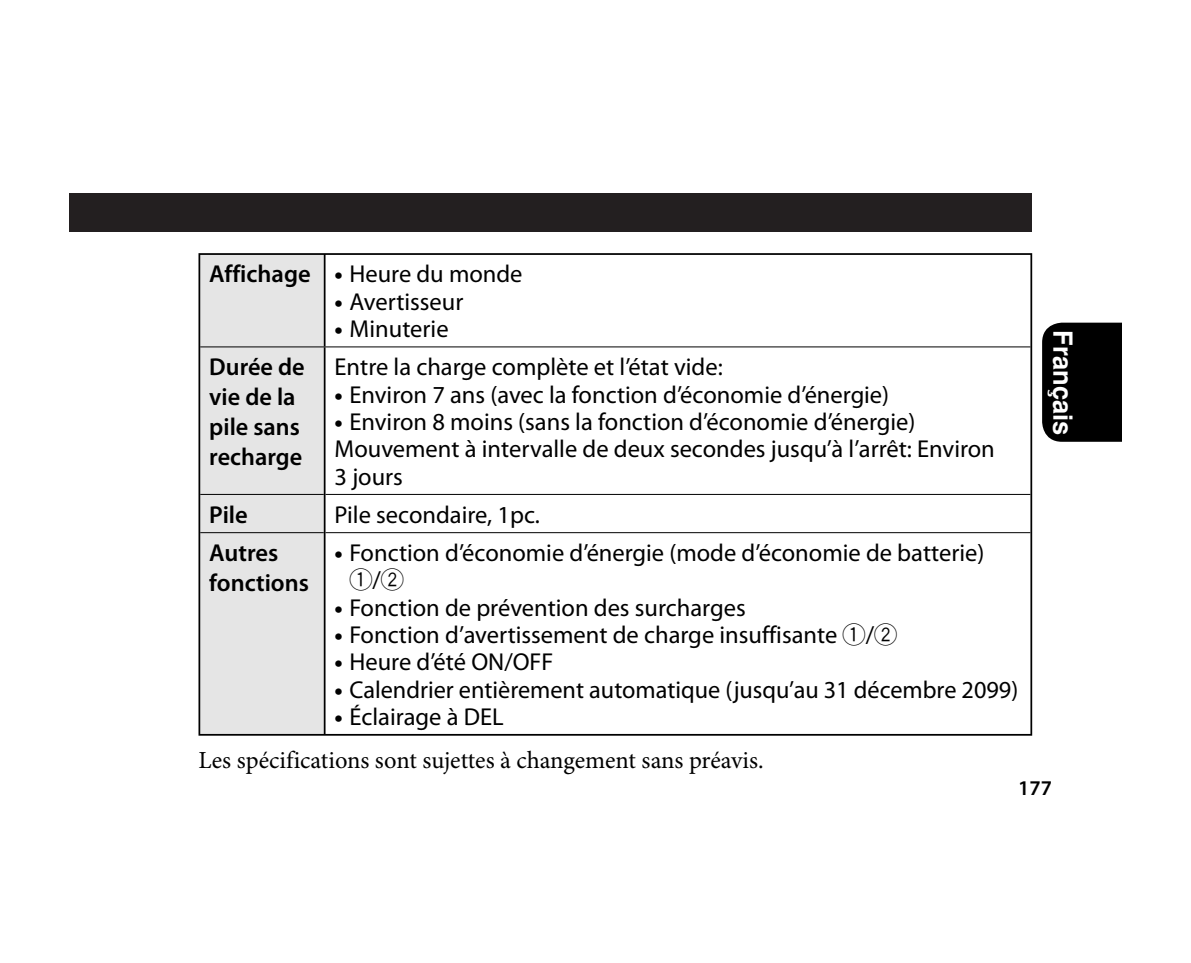
<style>
.page{position:relative;width:1191px;height:963px;background:#fff}
.page>*{position:absolute;margin:0;border:0;box-sizing:border-box;transform-origin:0 0}
.t1{font:700 26.25px "Helvetica";color:#fff}
.t2{font:24.5px/27.3px "Myriad Pro";color:#000}
.t3{font:24.5px "Minion Pro";color:#000}
.t4{font:600 24.5px/29.8px "Myriad Pro";color:#000}
.t5{font:24.5px "Amarusuji";color:#000}
.t6{font:600 21px "Myriad Pro";color:#000}
.s1{font-weight:600}
.s2{font-weight:700}
.s3{font-family:"Myriad Pro"}
.s4{font-family:"Amarusuji"}
</style>
<div class="page">
<div style="left:1042px;top:322px;width:79px;height:119px;background:#000"></div>
<div style="left:69px;top:193px;width:963px;height:39px;background:#231f20"></div>
<div style="left:200px;top:255px;width:124px;height:478px;background:#e5e5e5"></div>
<hr style="left:200px;top:494px;width:124px;height:1px;background:#000">
<hr style="left:325px;top:494px;width:705px;height:1px;background:#000">
<hr style="left:200px;top:532px;width:124px;height:1px;background:#000">
<hr style="left:325px;top:532px;width:705px;height:1px;background:#000">
<hr style="left:198px;top:494px;width:2px;height:38px;background:#000">
<hr style="left:1030px;top:494px;width:2px;height:38px;background:#000">
<hr style="left:324px;top:255px;width:1px;height:91px;background:#000">
<hr style="left:324px;top:347px;width:1px;height:147px;background:#000">
<hr style="left:324px;top:494px;width:1px;height:38px;background:#000">
<hr style="left:324px;top:532px;width:1px;height:201px;background:#000">
<hr style="left:198px;top:253px;width:127px;height:2px;background:#000">
<hr style="left:198px;top:255px;width:2px;height:92px;background:#000">
<hr style="left:325px;top:253px;width:707px;height:2px;background:#000">
<hr style="left:1030px;top:255px;width:2px;height:92px;background:#000">
<hr style="left:198px;top:347px;width:2px;height:147px;background:#000">
<hr style="left:1030px;top:347px;width:2px;height:147px;background:#000">
<hr style="left:198px;top:532px;width:2px;height:201px;background:#000">
<hr style="left:1030px;top:532px;width:2px;height:201px;background:#000">
<hr style="left:198px;top:733px;width:127px;height:2px;background:#000">
<hr style="left:325px;top:733px;width:707px;height:2px;background:#000">
<hr style="left:200px;top:346px;width:125px;height:1px;background:#000">
<hr style="left:325px;top:346px;width:705px;height:1px;background:#000">
<p class="t2" style="left:209px;top:263px;width:315px"><span class="s1">Affichage</span> <span class="s2">•</span> Heure du monde</p>
<p class="t2" style="left:334px;top:290px;width:130px"><span class="s2">•</span> Avertisseur</p>
<p class="t2" style="left:334px;top:317px;width:116px"><span class="s2">•</span> Minuterie</p>
<p class="t4" style="left:209px;top:354px;width:97px">Durée de vie de la pile sans recharge</p>
<p class="t2" style="left:334px;top:356px;width:390px">Entre la charge complète et l’état vide:</p>
<p class="t2" style="left:334px;top:383px;width:556px"><span class="s2">•</span> Environ 7 ans (avec la fonction d’économie d’énergie)</p>
<p class="t2" style="left:334px;top:410px;width:662px"><span class="s2">•</span> Environ 8 moins (sans la fonction d’économie d’énergie)<br>Mouvement à intervalle de deux secondes jusqu’à l’arrêt: Environ<br>3 jours</p>
<p class="t4" style="left:209px;top:502px;width:40px">Pile</p>
<p class="t2" style="left:334px;top:503px;width:207px">Pile secondaire, 1pc.</p>
<p class="t4" style="left:209px;top:540px;width:101px">Autres fonctions</p>
<p class="t2" style="left:334px;top:541px;width:651px"><span class="s2">•</span> Fonction d’économie d’énergie (mode d’économie de batterie)</p>
<p class="t5" style="left:349px;top:567px;width:56px">1<span class="s3">/</span>2</p>
<p class="t2" style="left:334px;top:596px;width:413px"><span class="s2">•</span> Fonction de prévention des surcharges</p>
<p class="t2" style="left:334px;top:623px;width:564px"><span class="s2">•</span> Fonction d’avertissement de charge insuffisante <span class="s4">1</span>/<span class="s4">2</span></p>
<p class="t2" style="left:334px;top:650px;width:220px"><span class="s2">•</span> Heure d’été ON/OFF</p>
<p class="t2" style="left:334px;top:678px;width:685px"><span class="s2">•</span> Calendrier entièrement automatique (jusqu’au 31 décembre 2099)</p>
<p class="t2" style="left:334px;top:705px;width:170px"><span class="s2">•</span> Éclairage à DEL</p>
<p class="t3" style="left:198px;top:750px;width:567px">Les spécifications sont sujettes à changement sans préavis.</p>
<p class="t1" style="left:1072px;top:330px;width:106px;rotate:90deg">Français</p>
<p class="t6" style="left:1018px;top:780px;width:35px">177</p>
</div>
